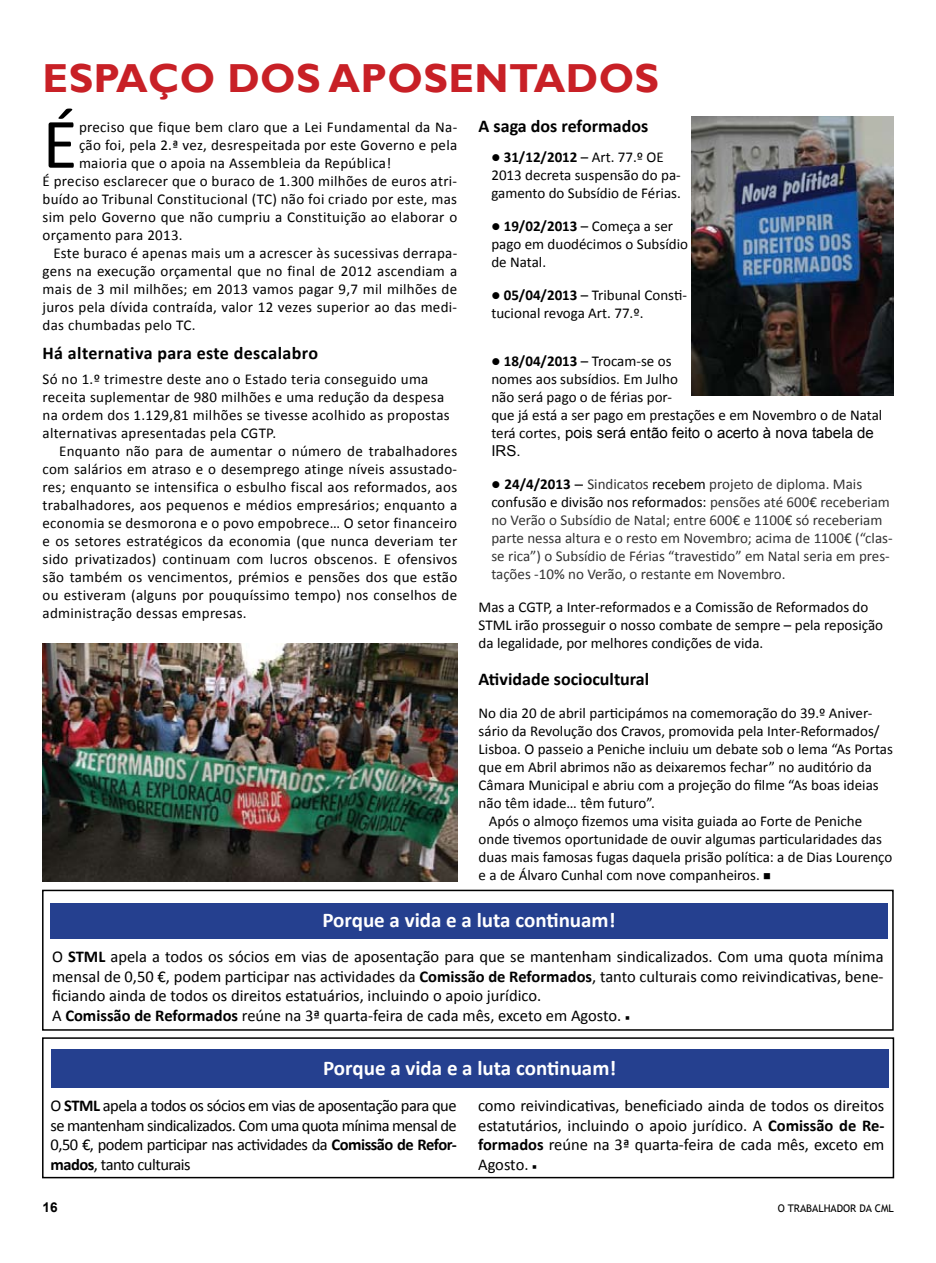
<style>
.page{position:relative;width:936px;height:1263px;background:#fff}
.page>*{position:absolute;margin:0;border:0;box-sizing:border-box;transform-origin:0 0}
.t1{font:71.7px "Calibri";color:#000}
.t2{font:700 40.5px "Gill Sans";letter-spacing:.01em;color:#c82026}
.t3{font:700 21px "Calibri";color:#fff}
.t4{font:700 18px "Calibri";color:#000}
.t5{font:700 18px "Calibri";letter-spacing:.02em;color:#000}
.t6{font:16.5px/19.8px "Calibri";color:#000;text-align:justify}
.t7{font:15px/18px "Calibri";color:#000}
.t8{font:15px/18px "Calibri";letter-spacing:.02em;color:#000}
.t9{font:15px/18px "Calibri";color:#333}
.t10{font:15px/18px "Arial";color:#000}
.t11{font:700 13.5px "Arial";color:#000}
.t12{font:10.5px "Trebuchet MS";color:#000}
.s1{font-weight:700}
.s2{font-family:"Calibri"}
.s3{color:#000}
.s4{font-weight:700;color:#000}
.s5{font-family:"Arial";color:#000}
.s6{font-family:"Minion Pro";font-size:12px}
</style>
<div class="page">
<img style="left:43px;top:644px;width:414px;height:238px">
<img style="left:691px;top:117px;width:202px;height:278px">
<div style="left:42px;top:890px;width:851px;height:141px;border:2px solid #000"></div>
<div style="left:50px;top:904px;width:837px;height:35px;background:#25408f"></div>
<div style="left:42px;top:1037px;width:852px;height:141px;border:2px solid #000"></div>
<div style="left:51px;top:1049px;width:837px;height:39px;background:#25408f"></div>
<h2 class="t2" style="left:43px;top:54px;width:618px">ESPAÇO DOS APOSENTADOS</h2>
<h1 class="t1" style="left:43px;top:99px;width:36px">É</h1>
<p class="t4" style="left:478px;top:115px;width:171px">A saga dos reformados</p>
<p class="t7" style="left:491px;top:149px;width:191px">● <span class="s1">31/12/2012</span> – Art. 77.º OE<br>2013 decreta suspensão do pa&shy;gamento do Subsídio de Férias.</p>
<p class="t7" style="left:491px;top:218px;width:198px">● <span class="s1">19/02/2013</span> – Começa a ser pago em duodécimos o Subsídio de Natal.</p>
<p class="t7" style="left:491px;top:287px;width:197px">● <span class="s1">05/04/2013</span> – Tribunal Consti&shy;tucional revoga Art. 77.º.</p>
<p class="t7" style="left:491px;top:352px;width:392px">● <span class="s1">18/04/2013</span> – Trocam-se os<br>nomes aos subsídios. Em Julho<br>não será pago o de férias por-<br>que já está a ser pago em prestações e em Novembro o de Natal</p>
<p class="t10" style="left:491px;top:424px;width:384px"><span class="s2">terá cortes</span>, pois será então feito o acerto à nova tabela de<br>IRS.</p>
<p class="t9" style="left:491px;top:475px;width:403px"><span class="s3">●</span> <span class="s4">24/4/2013</span> <span class="s5">–</span> Sindicatos <span class="s3">recebem</span> projeto de diploma. Mais <span class="s3">confusão e divisão nos reformados:</span> pensões até 600€ receberiam no Verão o Subsídio de Natal; entre 600€ e 1100€ só receberiam parte nessa altura e o resto em Novembro; acima de 1100€ (“clas&shy;se rica”) o Subsídio de Férias “travestido” em Natal seria em pres&shy;tações -10% no Verão, o restante em Novembro.</p>
<p class="t7" style="left:478px;top:598px;width:406px">Mas a CGTP, a Inter-reformados e a Comissão de Reformados do<br>STML irão prosseguir o nosso combate de sempre – pela reposição da legalidade, por melhores condições de vida.</p>
<p class="t4" style="left:478px;top:667px;width:172px">Atividade sociocultural</p>
<p class="t7" style="left:478px;top:704px;width:395px">No dia 20 de abril participámos na comemoração do 39.º Aniver-</p>
<p class="t7" style="left:478px;top:722px;width:402px">sário da Revolução dos Cravos, promovida pela Inter-Reformados/</p>
<p class="t7" style="left:478px;top:740px;width:416px">Lisboa. O passeio a Peniche incluiu um debate sob o lema “As Portas</p>
<p class="t7" style="left:478px;top:758px;width:395px">que em Abril abrimos não as deixaremos fechar” no auditório da</p>
<p class="t7" style="left:478px;top:776px;width:401px">Câmara Municipal e abriu com a projeção do filme “As boas ideias</p>
<p class="t7" style="left:478px;top:794px;width:178px">não têm idade… têm futuro”.</p>
<p class="t7" style="left:489px;top:812px;width:375px">Após o almoço fizemos uma visita guiada ao Forte de Peniche</p>
<p class="t7" style="left:478px;top:830px;width:405px">onde tivemos oportunidade de ouvir algumas particularidades das</p>
<p class="t7" style="left:478px;top:848px;width:415px">duas mais famosas fugas daquela prisão política: a de Dias Lourenço</p>
<p class="t7" style="left:478px;top:866px;width:294px">e a de Álvaro Cunhal com nove companheiros. ■</p>
<p class="t8" style="left:79px;top:118px;width:380px">preciso que fique bem claro que a Lei Fundamental da Na-</p>
<p class="t8" style="left:79px;top:136px;width:380px">ção foi, pela 2.ª vez, desrespeitada por este Governo e pela</p>
<p class="t8" style="left:79px;top:154px;width:314px">maioria que o apoia na Assembleia da República!</p>
<p class="t8" style="left:43px;top:172px;width:416px">É preciso esclarecer que o buraco de 1.300 milhões de euros atri-</p>
<p class="t8" style="left:43px;top:190px;width:416px">buído ao Tribunal Constitucional (TC) não foi criado por este, mas</p>
<p class="t8" style="left:43px;top:208px;width:416px">sim pelo Governo que não cumpriu a Constituição ao elaborar o</p>
<p class="t8" style="left:43px;top:226px;width:142px">orçamento para 2013.</p>
<p class="t8" style="left:53px;top:244px;width:405px">Este buraco é apenas mais um a acrescer às sucessivas derrapa-</p>
<p class="t8" style="left:43px;top:262px;width:416px">gens na execução orçamental que no final de 2012 ascendiam a</p>
<p class="t8" style="left:43px;top:280px;width:416px">mais de 3 mil milhões; em 2013 vamos pagar 9,7 mil milhões de</p>
<p class="t8" style="left:43px;top:298px;width:416px">juros pela dívida contraída, valor 12 vezes superior ao das medi-</p>
<p class="t8" style="left:43px;top:316px;width:154px">das chumbadas pelo TC.</p>
<p class="t5" style="left:43px;top:341px;width:277px">Há alternativa para este descalabro</p>
<p class="t8" style="left:43px;top:370px;width:409px">Só no 1.º trimestre deste ano o Estado teria conseguido uma receita suplementar de 980 milhões e uma redução da despesa na ordem dos 1.129,81 milhões se tivesse acolhido as propostas alternativas apresentadas pela CGTP.</p>
<p class="t7" style="left:43px;top:442px;width:416px;text-align:justify;text-indent:17px">Enquanto não para de aumentar o número de trabalhadores com salários em atraso e o desemprego atinge níveis assustado&shy;res; enquanto se intensifica o esbulho fiscal aos reformados, aos trabalhadores, aos pequenos e médios empresários; enquanto a economia se desmorona e o povo empobrece… O setor financeiro e os setores estratégicos da economia (que nunca deveriam ter sido privatizados) continuam com lucros obscenos. E ofensivos são também os vencimentos, prémios e pensões dos que estão ou estiveram (alguns por pouquíssimo tempo) nos conselhos de administração dessas empresas.</p>
<h3 class="t3" style="left:322px;top:907px;width:295px">Porque a vida e a luta continuam!</h3>
<p class="t6" style="left:52px;top:946px;width:833px;text-align:left">O <span class="s1">STML</span> apela a todos os sócios em vias de aposentação para que se mantenham sindicalizados. Com uma quota mínima mensal de 0,50 €, podem participar nas actividades da <span class="s1">Comissão de Reformados</span>, tanto culturais como reivindicativas, bene&shy;ficiando ainda de todos os direitos estatuários, incluindo o apoio jurídico.<br>A <span class="s1">Comissão de Reformados</span> reúne na 3ª quarta-feira de cada mês, exceto em Agosto. <span class="s6">■</span></p>
<h3 class="t3" style="left:323px;top:1054px;width:295px">Porque a vida e a luta continuam!</h3>
<p class="t6" style="left:51px;top:1095px;width:408px">O <span class="s1">STML</span> apela a todos os sócios em vias de aposentação para que se mantenham sindicalizados. Com uma quota mínima mensal de 0,50 €, podem participar nas actividades da <span class="s1">Comissão de Refor&shy;mados</span>, tanto culturais</p>
<p class="t6" style="left:478px;top:1095px;width:408px">como reivindicativas, beneficiado ainda de todos os direitos estatutários, incluindo o apoio jurídico. A <span class="s1">Comissão de Re&shy;formados</span> reúne na 3ª quarta-feira de cada mês, exceto em Agosto. <span class="s6">■</span></p>
<p class="t11" style="left:43px;top:1198px;width:17px">16</p>
<p class="t12" style="left:777px;top:1202px;width:118px">O TRABALHADOR DA CML</p>
</div>
